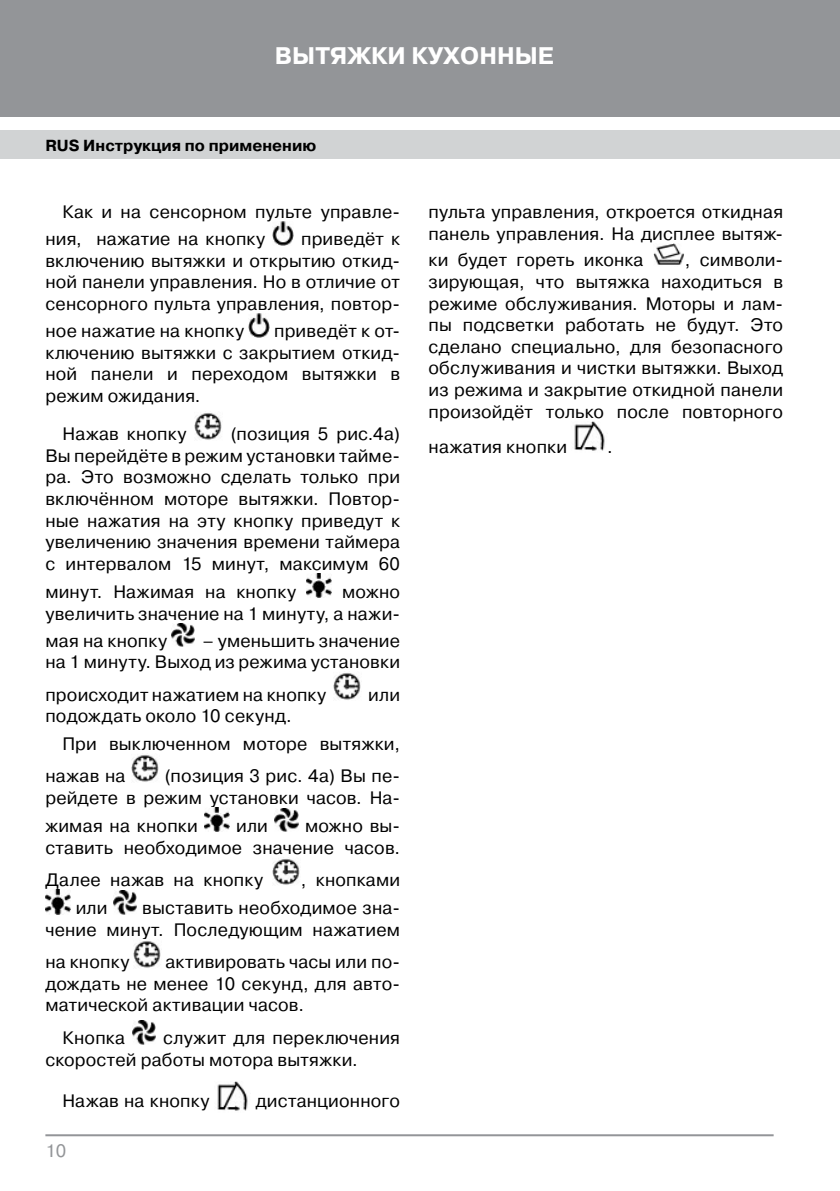
<style>
.page{position:relative;width:840px;height:1191px;background:#fff}
.page>*{position:absolute;margin:0;border:0;box-sizing:border-box;transform-origin:0 0}
.t1{font:700 24px "Pragmatica C";color:#fff}
.t2{font:18px/21.6px "Pragmatica C";letter-spacing:.01em;color:#000;text-align:justify}
.t3{font:18px "Pragmatica C";color:#939598}
.t4{font:700 16px "Pragmatica C";color:#000}
</style>
<div class="page">
<div style="left:0;top:0;width:839px;height:116px;background:#939598"></div>
<div style="left:0;top:130px;width:839px;height:29px;background:#d1d3d4"></div>
<hr style="left:45px;top:1134px;width:728px;height:2px;background:#939598">
<hr style="left:839px;top:0;width:1px;height:116px;background:#939598">
<img style="left:272px;top:222px;width:22px;height:23px">
<img style="left:248px;top:314px;width:22px;height:23px">
<img style="left:194px;top:413px;width:28px;height:27px">
<img style="left:306px;top:573px;width:25px;height:25px">
<img style="left:171px;top:623px;width:23px;height:24px">
<img style="left:333px;top:673px;width:28px;height:27px">
<img style="left:131px;top:755px;width:28px;height:27px">
<img style="left:204px;top:807px;width:25px;height:25px">
<img style="left:275px;top:808px;width:23px;height:24px">
<img style="left:272px;top:859px;width:28px;height:26px">
<img style="left:45px;top:889px;width:25px;height:25px">
<img style="left:113px;top:890px;width:23px;height:24px">
<img style="left:133px;top:941px;width:28px;height:27px">
<img style="left:132px;top:1020px;width:24px;height:24px">
<img style="left:217px;top:1081px;width:31px;height:30px">
<img style="left:653px;top:243px;width:31px;height:22px">
<img style="left:574px;top:421px;width:31px;height:30px">
<h1 class="t1" style="left:275px;top:42px;width:280px">ВЫТЯЖКИ КУХОННЫЕ</h1>
<p class="t4" style="left:45px;top:136px;width:272px">RUS Инструкция по применению</p>
<p class="t2" style="left:45px;top:198px;width:356px;line-height:27px;text-indent:17px">Как и на сенсорном пульте управле&shy;ния, нажатие на кнопку</p>
<p class="t2" style="left:45px;top:228px;width:356px;text-indent:256px">приведёт к включению вытяжки и открытию откид&shy;ной панели управления. Но в отличие от сенсорного пульта управления, повтор-</p>
<p class="t2" style="left:45px;top:320px;width:200px">ное нажатие на кнопку</p>
<p class="t2" style="left:45px;top:320px;width:356px;text-indent:229px">приведёт к от&shy;ключению вытяжки с закрытием откид&shy;ной панели и переходом вытяжки в режим ожидания.</p>
<p class="t2" style="left:62px;top:423px;width:125px">Нажав кнопку</p>
<p class="t2" style="left:45px;top:423px;width:356px;text-indent:185px">(позиция 5 рис.4а)<br>Вы перейдёте в режим установки тайме&shy;ра. Это возможно сделать только при включённом моторе вытяжки. Повтор&shy;ные нажатия на эту кнопку приведут к увеличению значения времени таймера с интервалом 15 минут, максимум 60</p>
<p class="t2" style="left:45px;top:581px;width:252px">минут. Нажимая на кнопку</p>
<p class="t2" style="left:45px;top:581px;width:356px;text-align:right">можно<br>увеличить значение на 1 минуту, а нажи-</p>
<p class="t2" style="left:45px;top:630px;width:123px">мая на кнопку</p>
<p class="t2" style="left:45px;top:630px;width:356px;text-align:right">– уменьшить значение<br>на 1 минуту. Выход из режима установки</p>
<p class="t2" style="left:45px;top:684px;width:282px">происходит нажатием на кнопку</p>
<p class="t2" style="left:368px;top:684px;width:33px">или</p>
<p class="t2" style="left:62px;top:702px;width:339px;line-height:27.2px;text-indent:-17px">подождать около 10 секунд.<br>При выключенном моторе вытяжки,</p>
<p class="t2" style="left:45px;top:765px;width:81px">нажав на</p>
<p class="t2" style="left:45px;top:765px;width:356px;text-align:right">(позиция 3 рис. 4а) Вы пе-<br>рейдете в режим установки часов. На-</p>
<p class="t2" style="left:45px;top:815px;width:154px">жимая на кнопки</p>
<p class="t2" style="left:236px;top:815px;width:33px">или</p>
<p class="t2" style="left:45px;top:815px;width:356px;text-align:right">можно вы-<br>ставить необходимое значение часов.</p>
<p class="t2" style="left:45px;top:869px;width:219px">Далее нажав на кнопку</p>
<p class="t2" style="left:301px;top:869px;width:101px">, кнопками</p>
<p class="t2" style="left:76px;top:897px;width:33px">или</p>
<p class="t2" style="left:45px;top:897px;width:356px;text-align:right">выставить необходимое зна-<br>чение минут. Последующим нажатием</p>
<p class="t2" style="left:45px;top:951px;width:85px">на кнопку</p>
<p class="t2" style="left:45px;top:951px;width:356px;text-indent:120px">активировать часы или по&shy;дождать не менее 10 секунд, для авто&shy;матической активации часов.</p>
<p class="t2" style="left:62px;top:1027px;width:64px">Кнопка</p>
<p class="t2" style="left:45px;top:1027px;width:356px;text-indent:118px">служит для переключения скоростей работы мотора вытяжки.</p>
<p class="t2" style="left:62px;top:1090px;width:148px">Нажав на кнопку</p>
<p class="t2" style="left:255px;top:1090px;width:146px">дистанционного</p>
<p class="t3" style="left:45px;top:1140px;width:22px">10</p>
<p class="t2" style="left:428px;top:201px;width:356px">пульта управления, откроется откидная панель управления. На дисплее вытяж-</p>
<p class="t2" style="left:428px;top:249px;width:216px">ки будет гореть иконка</p>
<p class="t2" style="left:428px;top:249px;width:356px;text-indent:256px">, символи&shy;зирующая, что вытяжка находиться в режиме обслуживания. Моторы и лам&shy;пы подсветки работать не будут. Это сделано специально, для безопасного обслуживания и чистки вытяжки. Выход из режима и закрытие откидной панели произойдёт только после повторного</p>
<p class="t2" style="left:428px;top:436px;width:140px">нажатия кнопки</p>
<p class="t2" style="left:607px;top:436px;width:7px">.</p>
</div>
